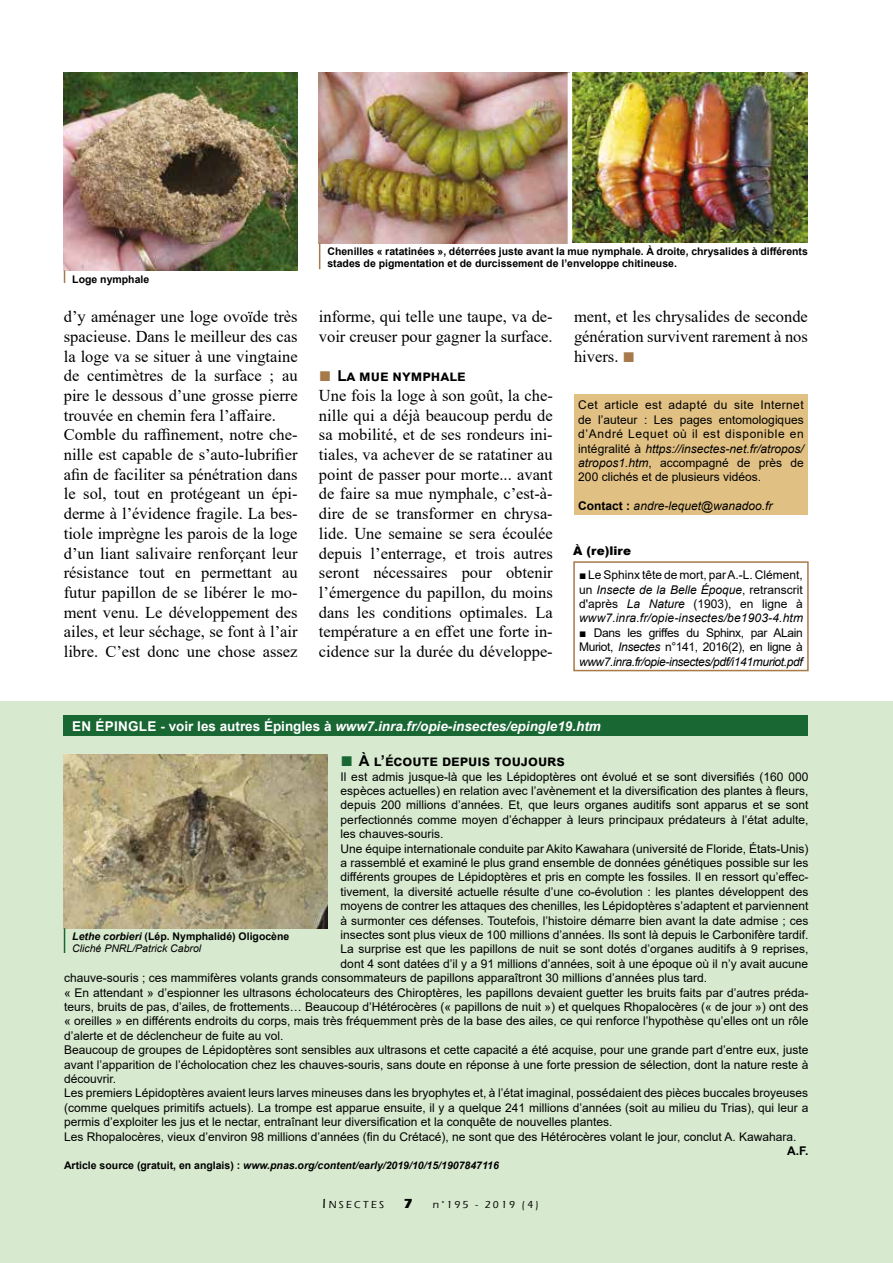
<style>
.page{position:relative;width:893px;height:1263px;background:#fff}
.page>*{position:absolute;margin:0;border:0;box-sizing:border-box;transform-origin:0 0}
.t1{font:16.5px/19.6px "Times New Roman";color:#000}
.t2{font:700 15px "Arial";color:#000}
.t3{font:italic 700 13.5px "Arial";color:#fff}
.t4{font:12px/14.4px "Arial";color:#000;text-align:justify}
.t5{font:italic 12px "Arial";color:#000}
.t6{font:900 12px "Arial";letter-spacing:.01em;color:#000}
.t7{font:700 12px "Arial";color:#000}
.t8{font:700 10.5px/12px "Arial";color:#000}
.t9{font:italic 700 10.5px "Arial";color:#000}
.t10{font:500 10.5px "Eras ITC";letter-spacing:.2em;color:#000}
.s1{font-family:"Century Gothic";font-weight:400;font-size:21px;color:#a67a4b}
.s2{font-family:"Century Gothic";font-size:21px;color:#a67a4b}
.s3{font-style:italic}
.s4{font-weight:700;font-style:normal}
.s5{font-style:normal}
.s6{font-family:"Century Gothic";font-weight:400;font-size:21px;color:#196733}
.s7{font-weight:400;font-style:italic}
.s8{font-size:13.5px}
.s9{font-weight:700;font-size:13.5px}
</style>
<div class="page">
<img style="left:64px;top:72px;width:234px;height:198px">
<svg style="left:64px;top:270px;width:1px;height:13px"></svg>
<img style="left:319px;top:73px;width:249px;height:170px">
<img style="left:572px;top:72px;width:236px;height:171px">
<div style="left:574px;top:394px;width:234px;height:120px;background:#e1c083"></div>
<svg style="left:319px;top:243px;width:1px;height:26px"></svg>
<div style="left:0;top:702px;width:893px;height:561px;background:#d7e9cf"></div>
<div style="left:573px;top:561px;width:236px;height:110px;border:2px solid #a67a4b"></div>
<img style="left:64px;top:755px;width:264px;height:173px">
<div style="left:64px;top:715px;width:744px;height:20px;background:#196733"></div>
<svg style="left:64px;top:928px;width:1px;height:25px"></svg>
<p class="t8" style="left:72px;top:273px;width:79px">Loge nymphale</p>
<p class="t8" style="left:327px;top:245px;width:482px">Chenilles « ratatinées », déterrées juste avant la mue nymphale. À droite, chrysalides à différents stades de pigmentation et de durcissement de l’enveloppe chitineuse.</p>
<p class="t1" style="left:64px;top:306px;width:235px">d’y aménager une loge ovoïde très spacieuse. Dans le meilleur des cas la loge va se situer à une vingtaine de centimètres de la surface ; au pire le dessous d’une grosse pierre trouvée en chemin fera l’affaire.<br>Comble du raffinement, notre che&shy;nille est capable de s’auto-lubrifier afin de faciliter sa pénétration dans le sol, tout en protégeant un épi&shy;derme à l’évidence fragile. La bes&shy;tiole imprègne les parois de la loge d’un liant salivaire renforçant leur résistance tout en permettant au futur papillon de se libérer le mo&shy;ment venu. Le développement des ailes, et leur séchage, se font à l’air libre. C’est donc une chose assez</p>
<h1 class="t1" style="left:319px;top:306px;width:235px">informe, qui telle une taupe, va de&shy;voir creuser pour gagner la surface.</h1>
<p class="t2" style="left:319px;top:365px;width:148px"><span class="s1">■</span> La mue nymphale</p>
<p class="t1" style="left:319px;top:385px;width:235px;text-align:justify">Une fois la loge à son goût, la che&shy;nille qui a déjà beaucoup perdu de sa mobilité, et de ses rondeurs ini&shy;tiales, va achever de se ratatiner au point de passer pour morte... avant de faire sa mue nymphale, c’est-à&shy;dire de se transformer en chrysa&shy;lide. Une semaine se sera écoulée depuis l’enterrage, et trois autres seront nécessaires pour obtenir l’émergence du papillon, du moins dans les conditions optimales. La température a en effet une forte in&shy;cidence sur la durée du développe-</p>
<h1 class="t1" style="left:574px;top:306px;width:235px;text-align:justify">ment, et les chrysalides de seconde génération survivent rarement à nos hivers. <span class="s2">■</span></h1>
<p class="t4" style="left:578px;top:398px;width:227px">Cet article est adapté du site Internet de l’auteur : Les pages entomologiques d’André Lequet où il est disponible en intégralité à <span class="s3">https://insectes-net.fr/atropos/ atropos1.htm</span>, accompagné de près de 200 clichés et de plusieurs vidéos.</p>
<p class="t5" style="left:578px;top:498px;width:196px"><span class="s4">Contact :</span> andre-lequet@wanadoo.fr</p>
<p class="t6" style="left:573px;top:542px;width:59px">À (re)lire</p>
<p class="t4" style="left:579px;top:568px;width:225px">■ Le Sphinx tête de mort, par A.-L. Clément, un <span class="s3">Insecte de la Belle Époque</span>, retranscrit d'après <span class="s3">La Nature</span> (1903), en ligne à <span class="s3">www7.inra.fr/opie-insectes/be1903-4.htm</span></p>
<p class="t4" style="left:579px;top:625px;width:225px"><span class="s3">■</span> Dans les griffes du Sphinx, par ALain Muriot, <span class="s3">Insectes</span> n°141, 2016(2), en ligne à <span class="s3">www7.inra.fr/opie-insectes/pdf/i141muriot.pdf</span></p>
<p class="t3" style="left:72px;top:717px;width:530px"><span class="s5">EN ÉPINGLE - voir les autres Épingles à</span> www7.inra.fr/opie-insectes/epingle19.htm</p>
<p class="t2" style="left:341px;top:750px;width:226px"><span class="s6">■</span> À l’écoute depuis toujours</p>
<p class="t4" style="left:341px;top:769px;width:469px">Il est admis jusque-là que les Lépidoptères ont évolué et se sont diversifiés (160 000</p>
<p class="t4" style="left:341px;top:783px;width:469px">espèces actuelles) en relation avec l’avènement et la diversification des plantes à fleurs,</p>
<p class="t4" style="left:341px;top:798px;width:469px">depuis 200 millions d’années. Et, que leurs organes auditifs sont apparus et se sont</p>
<p class="t4" style="left:341px;top:812px;width:469px">perfectionnés comme moyen d’échapper à leurs principaux prédateurs à l’état adulte,</p>
<p class="t4" style="left:341px;top:827px;width:104px">les chauves-souris.</p>
<p class="t4" style="left:341px;top:841px;width:469px">Une équipe internationale conduite par Akito Kawahara (université de Floride, États-Unis)</p>
<p class="t4" style="left:341px;top:855px;width:469px">a rassemblé et examiné le plus grand ensemble de données génétiques possible sur les</p>
<p class="t4" style="left:341px;top:870px;width:469px">différents groupes de Lépidoptères et pris en compte les fossiles. Il en ressort qu’effec-</p>
<p class="t4" style="left:341px;top:884px;width:469px">tivement, la diversité actuelle résulte d’une co-évolution : les plantes développent des</p>
<p class="t4" style="left:341px;top:899px;width:469px">moyens de contrer les attaques des chenilles, les Lépidoptères s’adaptent et parviennent</p>
<p class="t4" style="left:341px;top:913px;width:469px">à surmonter ces défenses. Toutefois, l’histoire démarre bien avant la date admise ; ces</p>
<p class="t4" style="left:341px;top:927px;width:469px">insectes sont plus vieux de 100 millions d’années. Ils sont là depuis le Carbonifère tardif.</p>
<p class="t4" style="left:341px;top:942px;width:469px">La surprise est que les papillons de nuit se sont dotés d’organes auditifs à 9 reprises,</p>
<p class="t4" style="left:341px;top:956px;width:469px">dont 4 sont datées d’il y a 91 millions d’années, soit à une époque où il n’y avait aucune</p>
<p class="t4" style="left:64px;top:971px;width:644px">chauve-souris ; ces mammifères volants grands consommateurs de papillons apparaîtront 30 millions d’années plus tard.</p>
<p class="t4" style="left:64px;top:985px;width:746px">« En attendant » d’espionner les ultrasons écholocateurs des Chiroptères, les papillons devaient guetter les bruits faits par d’autres préda-</p>
<p class="t4" style="left:64px;top:999px;width:746px">teurs, bruits de pas, d’ailes, de frottements… Beaucoup d’Hétérocères (« papillons de nuit ») et quelques Rhopalocères (« de jour ») ont des</p>
<p class="t4" style="left:64px;top:1014px;width:746px">« oreilles » en différents endroits du corps, mais très fréquemment près de la base des ailes, ce qui renforce l’hypothèse qu’elles ont un rôle</p>
<p class="t4" style="left:64px;top:1028px;width:221px">d’alerte et de déclencheur de fuite au vol.</p>
<p class="t4" style="left:64px;top:1043px;width:746px">Beaucoup de groupes de Lépidoptères sont sensibles aux ultrasons et cette capacité a été acquise, pour une grande part d’entre eux, juste</p>
<p class="t4" style="left:64px;top:1057px;width:746px">avant l’apparition de l’écholocation chez les chauves-souris, sans doute en réponse à une forte pression de sélection, dont la nature reste à</p>
<p class="t4" style="left:64px;top:1071px;width:54px">découvrir.</p>
<p class="t4" style="left:64px;top:1086px;width:746px">Les premiers Lépidoptères avaient leurs larves mineuses dans les bryophytes et, à l’état imaginal, possédaient des pièces buccales broyeuses</p>
<p class="t4" style="left:64px;top:1100px;width:746px">(comme quelques primitifs actuels). La trompe est apparue ensuite, il y a quelque 241 millions d’années (soit au milieu du Trias), qui leur a</p>
<p class="t4" style="left:64px;top:1115px;width:550px">permis d’exploiter les jus et le nectar, entraînant leur diversification et la conquête de nouvelles plantes.</p>
<p class="t4" style="left:64px;top:1129px;width:734px">Les Rhopalocères, vieux d’environ 98 millions d’années (fin du Crétacé), ne sont que des Hétérocères volant le jour, conclut A. Kawahara.</p>
<p class="t7" style="left:787px;top:1142px;width:23px">A.F.</p>
<p class="t9" style="left:64px;top:1159px;width:436px"><span class="s5">Article source (gratuit, en anglais) :</span> www.pnas.org/content/early/2019/10/15/1907847116</p>
<p class="t8" style="left:72px;top:930px;width:219px"><span class="s3">Lethe corbieri</span> (Lép. Nymphalidé) Oligocène<br><span class="s7">Cliché PNRL/Patrick Cabrol</span></p>
<p class="t10" style="left:322px;top:1199px;width:218px"><span class="s8">I</span>NSECTES <span class="s9">7</span> n°195 - 2019 (4)</p>
</div>
